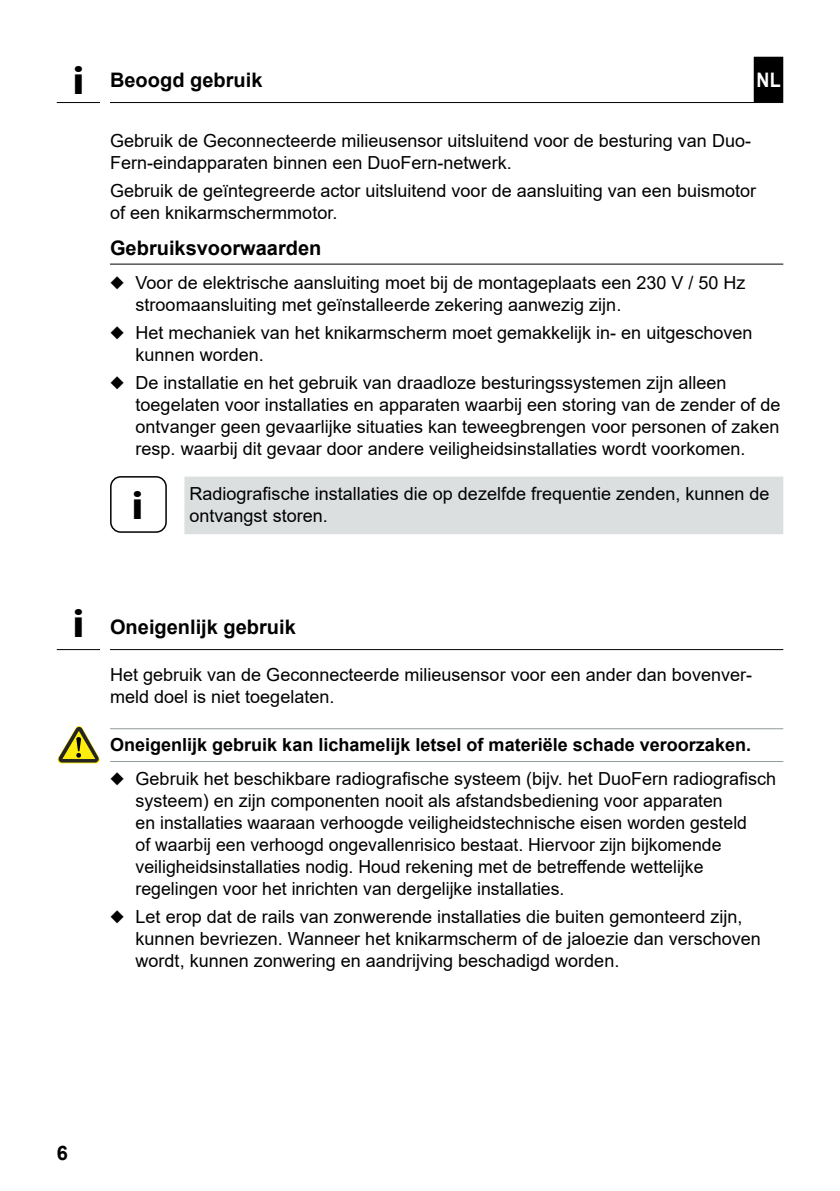
<style>
.page{position:relative;width:840px;height:1191px;background:#fff}
.page>*{position:absolute;margin:0;border:0;box-sizing:border-box;transform-origin:0 0}
.INFO-Icon{font:700 40px "Myriad Pro";color:#000;scale:1.1 1}
.Kapitelüberschrift{font:700 20px "Arial";color:#000}
.Überschrift_-_DE{font:700 20px "Arial";color:#000}
.t1{font:700 20px "Arial";color:#fff;scale:.9 1}
.Fließtext_-_DE{font:18px/22px "Arial";color:#000}
.Nützliche_Infos_2Zei{font:18px/21.6px "Arial";color:#000}
.Sicherheitshinweise{font:700 18px "Arial";color:#000}
</style>
<div class="page">
<div style="left:754px;top:58px;width:27px;height:43px;background:#000"></div>
<div style="left:753px;top:57px;width:29px;height:45px;border:2px solid #000"></div>
<hr style="left:110px;top:102px;width:672px;height:1px;background:#000">
<hr style="left:57px;top:102px;width:43px;height:1px;background:#000">
<hr style="left:110px;top:264px;width:672px;height:1px;background:#000">
<div style="left:184px;top:476px;width:598px;height:58px;background:#dcdfe0"></div>
<svg style="left:57px;top:649px;width:725px;height:1px"></svg>
<hr style="left:110px;top:728px;width:672px;height:1px;background:#959c9d">
<hr style="left:110px;top:761px;width:672px;height:1px;background:#959c9d">
<div style="left:110px;top:476px;width:57px;height:57px;border:2px solid #000;border-radius:10px"></div>
<svg style="left:58px;top:726px;width:42px;height:37px"></svg>
<p class="INFO-Icon" style="left:72px;top:59px;width:12px">i</p>
<p class="Kapitelüberschrift" style="left:110px;top:66px;width:154px">Beoogd gebruik</p>
<p class="t1" style="left:756px;top:66px;width:28px">NL</p>
<p class="Fließtext_-_DE" style="left:110px;top:129px;width:642px">Gebruik de Geconnecteerde milieusensor uitsluitend voor de besturing van Duo-<br>Fern-eindapparaten binnen een DuoFern-netwerk.</p>
<p class="Fließtext_-_DE" style="left:110px;top:180px;width:647px">Gebruik de geïntegreerde actor uitsluitend voor de aansluiting van een buismotor of een knikarmschermmotor.</p>
<p class="Überschrift_-_DE" style="left:110px;top:234px;width:213px">Gebruiksvoorwaarden</p>
<p class="Fließtext_-_DE" style="left:135px;top:271px;width:611px;text-indent:-26px">◆ Voor de elektrische aansluiting moet bij de montageplaats een 230 V / 50 Hz stroomaansluiting met geïnstalleerde zekering aanwezig zijn.</p>
<p class="Fließtext_-_DE" style="left:135px;top:322px;width:618px;text-indent:-26px">◆ Het mechaniek van het knikarmscherm moet gemakkelijk in- en uitgeschoven kunnen worden.</p>
<p class="Fließtext_-_DE" style="left:135px;top:372px;width:646px;text-indent:-26px">◆ De installatie en het gebruik van draadloze besturingssystemen zijn alleen toegelaten voor installaties en apparaten waarbij een storing van de zender of de ontvanger geen gevaarlijke situaties kan teweegbrengen voor personen of zaken resp. waarbij dit gevaar door andere veiligheidsinstallaties wordt voorkomen.</p>
<p class="INFO-Icon" style="left:131px;top:483px;width:12px">i</p>
<p class="Nützliche_Infos_2Zei" style="left:189px;top:483px;width:581px">Radiografische installaties die op dezelfde frequentie zenden, kunnen de ontvangst storen.</p>
<p class="INFO-Icon" style="left:72px;top:601px;width:12px">i</p>
<p class="Kapitelüberschrift" style="left:110px;top:612px;width:187px">Oneigenlijk gebruik</p>
<p class="Fließtext_-_DE" style="left:110px;top:664px;width:643px">Het gebruik van de Geconnecteerde milieusensor voor een ander dan bovenver&shy;meld doel is niet toegelaten.</p>
<p class="Sicherheitshinweise" style="left:110px;top:732px;width:642px">Oneigenlijk gebruik kan lichamelijk letsel of materiële schade veroorzaken.</p>
<p class="Fließtext_-_DE" style="left:135px;top:767px;width:641px;text-indent:-26px">◆ Gebruik het beschikbare radiografische systeem (bijv. het DuoFern radiografisch systeem) en zijn componenten nooit als afstandsbediening voor apparaten<br>en installaties waaraan verhoogde veiligheidstechnische eisen worden gesteld<br>of waarbij een verhoogd ongevallenrisico bestaat. Hiervoor zijn bijkomende veiligheidsinstallaties nodig. Houd rekening met de betreffende wettelijke regelingen voor het inrichten van dergelijke installaties.</p>
<p class="Fließtext_-_DE" style="left:135px;top:905px;width:626px;text-indent:-26px">◆ Let erop dat de rails van zonwerende installaties die buiten gemonteerd zijn, kunnen bevriezen. Wanneer het knikarmscherm of de jaloezie dan verschoven wordt, kunnen zonwering en aandrijving beschadigd worden.</p>
<p class="Überschrift_-_DE" style="left:57px;top:1139px;width:13px">6</p>
</div>
